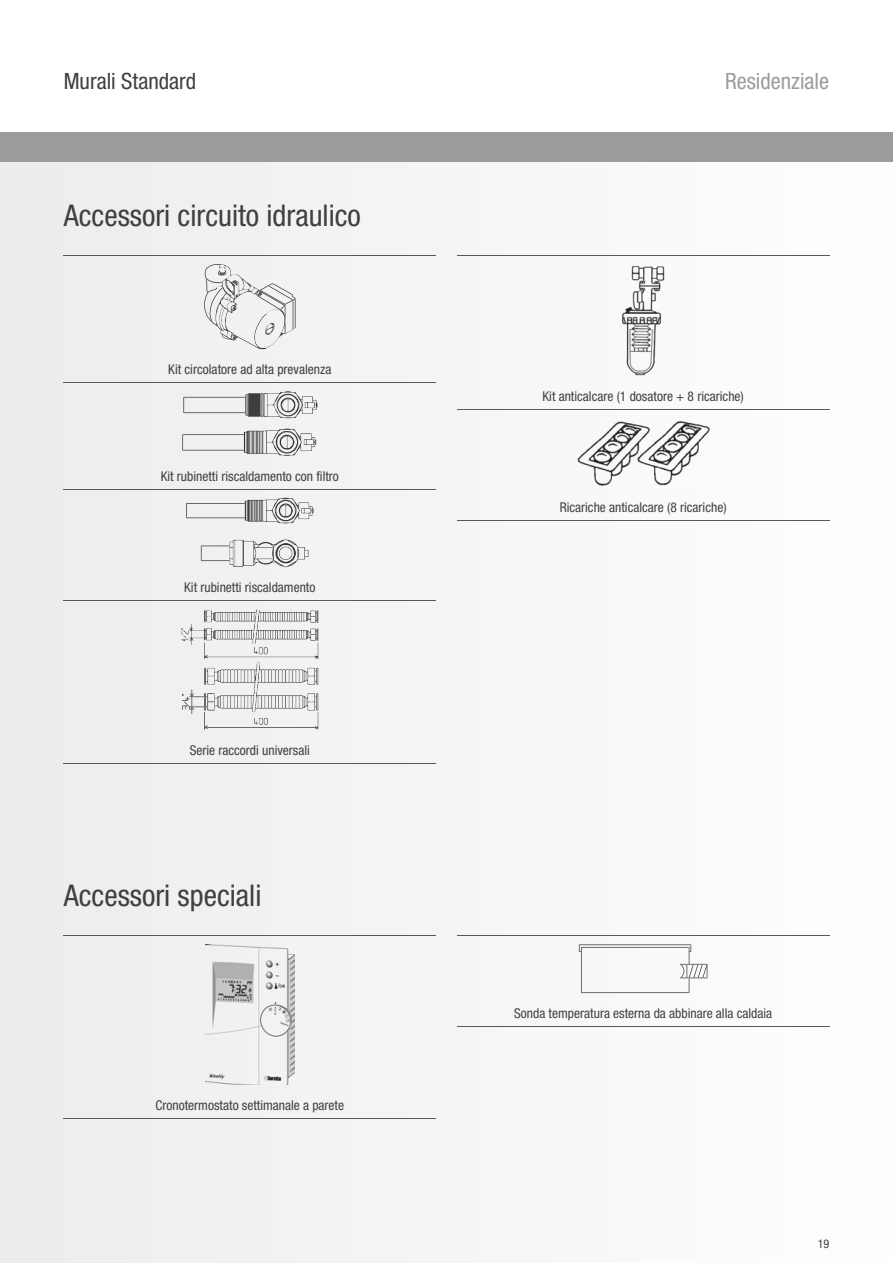
<style>
.page{position:relative;width:893px;height:1263px;background:#f5f5f6}
.page>*{position:absolute;margin:0;border:0;box-sizing:border-box;transform-origin:0 0}
.t1{font:condensed 30px "Helvetica Neue LT Std";color:#404042}
.t2{font:condensed 22.5px "Helvetica Neue LT Std";color:#404042}
.t3{font:condensed 22.5px "Helvetica Neue LT Std";color:#9b9c9e}
.t4{font:condensed 13.5px "Helvetica Neue LT Std";color:#404042}
.t5{font:condensed 12px "Helvetica Neue LT Std";color:#404042}
</style>
<div class="page">
<div style="left:0;top:0;width:893px;height:132px;background:#fff"></div>
<div style="left:0;top:132px;width:893px;height:30px;background:#9b9c9e"></div>
<hr style="left:64px;top:255px;width:372px;height:1px;background:#58595b">
<hr style="left:64px;top:382px;width:372px;height:1px;background:#58595b">
<hr style="left:64px;top:489px;width:372px;height:1px;background:#58595b">
<hr style="left:64px;top:600px;width:372px;height:1px;background:#58595b">
<hr style="left:64px;top:763px;width:372px;height:1px;background:#58595b">
<svg style="left:204px;top:264px;width:10px;height:60px"></svg>
<svg style="left:266px;top:283px;width:30px;height:26px"></svg>
<svg style="left:183px;top:393px;width:83px;height:24px"></svg>
<svg style="left:182px;top:434px;width:62px;height:17px"></svg>
<svg style="left:186px;top:503px;width:59px;height:15px"></svg>
<svg style="left:201px;top:545px;width:29px;height:16px"></svg>
<svg style="left:182px;top:689px;width:135px;height:41px"></svg>
<hr style="left:64px;top:935px;width:372px;height:1px;background:#58595b">
<hr style="left:64px;top:1118px;width:372px;height:1px;background:#58595b">
<img style="left:205px;top:944px;width:90px;height:141px">
<hr style="left:457px;top:255px;width:372px;height:1px;background:#58595b">
<hr style="left:457px;top:410px;width:372px;height:1px;background:#58595b">
<hr style="left:457px;top:520px;width:372px;height:1px;background:#58595b">
<img style="left:622px;top:266px;width:43px;height:110px">
<img style="left:577px;top:421px;width:133px;height:65px">
<hr style="left:457px;top:935px;width:372px;height:1px;background:#58595b">
<hr style="left:457px;top:1026px;width:372px;height:1px;background:#58595b">
<svg style="left:579px;top:944px;width:129px;height:50px"></svg>
<img style="left:244px;top:417px;width:72px;height:39px">
<img style="left:181px;top:610px;width:32px;height:35px">
<img style="left:266px;top:309px;width:30px;height:108px">
<img style="left:214px;top:264px;width:52px;height:85px">
<h2 class="t2" style="left:64px;top:68px;width:134px">Murali Standard</h2>
<h2 class="t3" style="left:725px;top:68px;width:106px">Residenziale</h2>
<h1 class="t1" style="left:64px;top:198px;width:299px">Accessori circuito idraulico</h1>
<p class="t4" style="left:168px;top:361px;width:165px">Kit circolatore ad alta prevalenza</p>
<p class="t4" style="left:161px;top:468px;width:180px">Kit rubinetti riscaldamento con filtro</p>
<p class="t4" style="left:184px;top:580px;width:133px">Kit rubinetti riscaldamento</p>
<p class="t4" style="left:190px;top:742px;width:122px">Serie raccordi universali</p>
<h1 class="t1" style="left:64px;top:878px;width:199px">Accessori speciali</h1>
<p class="t4" style="left:156px;top:1097px;width:190px">Cronotermostato settimanale a parete</p>
<p class="t4" style="left:542px;top:389px;width:203px">Kit anticalcare (1 dosatore + 8 ricariche)</p>
<p class="t4" style="left:560px;top:500px;width:168px">Ricariche anticalcare (8 ricariche)</p>
<p class="t4" style="left:514px;top:1005px;width:259px">Sonda temperatura esterna da abbinare alla caldaia</p>
<p class="t5" style="left:818px;top:1237px;width:13px">19</p>
</div>
